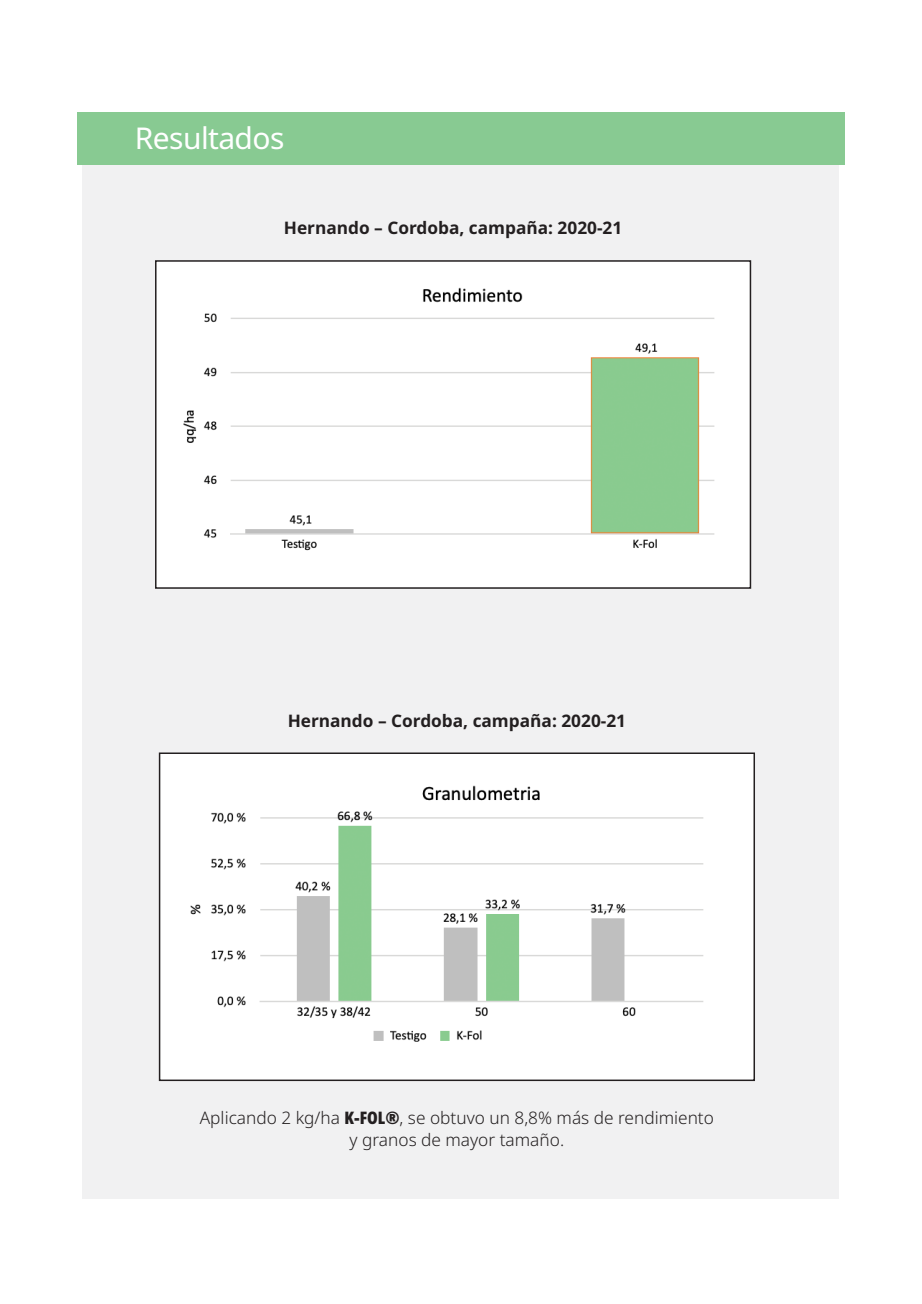
<style>
.page{position:relative;width:922px;height:1304px;background:#fff}
.page>*{position:absolute;margin:0;border:0;box-sizing:border-box;transform-origin:0 0}
.t1{font:30px "Noto Sans";letter-spacing:-.02em;color:#fff}
.t2{font:300 17.25px/22.4px "Noto Sans";color:#231f20;text-align:center}
.t3{font:700 17.25px "Noto Sans";color:#231f20}
.s1{font-weight:900;font-stretch:extra-condensed}
</style>
<div class="page">
<div style="left:83px;top:112px;width:756px;height:1086px;background:#f1f1f2"></div>
<div style="left:77px;top:112px;width:768px;height:52px;background:#88ca92"></div>
<div style="left:159px;top:752px;width:596px;height:329px;background:#fff;border:2px solid #231f20"></div>
<img style="left:190px;top:785px;width:514px;height:257px">
<div style="left:155px;top:260px;width:596px;height:329px;background:#fff;border:2px solid #231f20"></div>
<img style="left:183px;top:287px;width:532px;height:264px">
<h1 class="t1" style="left:135px;top:117px;width:151px">Resultados</h1>
<p class="t3" style="left:284px;top:215px;width:340px">Hernando – Cordoba, campaña: 2020-21</p>
<p class="t3" style="left:288px;top:708px;width:340px">Hernando – Cordoba, campaña: 2020-21</p>
<p class="t2" style="left:200px;top:1107px;width:516px">Aplicando 2 kg/ha <span class="s1">K-FOL®</span>, se obtuvo un 8,8% más de rendimiento y granos de mayor tamaño.</p>
</div>
